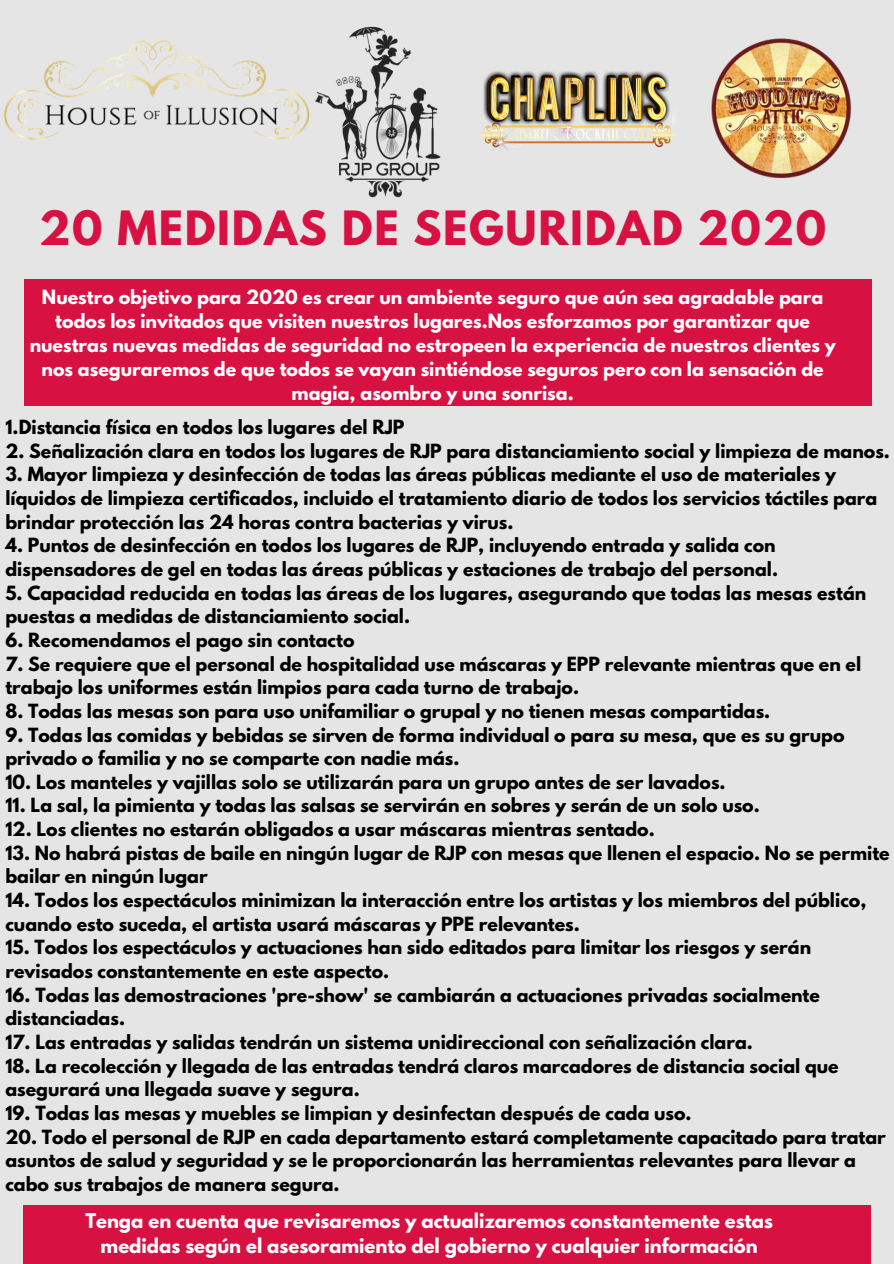
<style>
.page{position:relative;width:894px;height:1264px;background:#fff}
.page>*{position:absolute;margin:0;border:0;box-sizing:border-box;transform-origin:0 0}
.t1{font:700 41.85px "League Spartan";letter-spacing:.04em;color:#d81143}
.t2{font:700 18px/24.8px "League Spartan";color:#fff;text-align:center}
.t3{font:700 17.4px/23.7px "League Spartan";color:#000}
.t4{font:700 17.4px/23.9px "League Spartan";color:#fff;text-align:center}
</style>
<div class="page">
<div style="left:0;top:0;width:893px;height:1263px;background:#e5e5e6"></div>
<div style="left:24px;top:280px;width:847px;height:126px;background:#d81143"></div>
<img style="left:4px;top:40px;width:279px;height:100px">
<img style="left:480px;top:71px;width:183px;height:79px">
<img style="left:663px;top:38px;width:189px;height:140px">
<img style="left:283px;top:26px;width:158px;height:172px">
<div style="left:23px;top:1205px;width:847px;height:58px;background:#d81143"></div>
<h1 class="t1" style="left:39px;top:207px;width:788px">20 MEDIDAS DE SEGURIDAD 2020</h1>
<p class="t4" style="left:30px;top:287px;width:807px">Nuestro objetivo para 2020 es crear un ambiente seguro que aún sea agradable para todos los invitados que visiten nuestros lugares.Nos esforzamos por garantizar que nuestras nuevas medidas de seguridad no estropeen la experiencia de nuestros clientes y nos aseguraremos de que todos se vayan sintiéndose seguros pero con la sensación de magia, asombro y una sonrisa.</p>
<p class="t3" style="left:5px;top:417px;width:400px">1.Distancia física en todos los lugares del RJP</p>
<p class="t3" style="left:5px;top:441px;width:885px">2. Señalización clara en todos los lugares de RJP para distanciamiento social y limpieza de manos.</p>
<p class="t3" style="left:5px;top:465px;width:873px">3. Mayor limpieza y desinfección de todas las áreas públicas mediante el uso de materiales y líquidos de limpieza certificados, incluido el tratamiento diario de todos los servicios táctiles para brindar protección las 24 horas contra bacterias y virus.</p>
<p class="t3" style="left:5px;top:535px;width:773px">4. Puntos de desinfección en todos los lugares de RJP, incluyendo entrada y salida con dispensadores de gel en todas las áreas públicas y estaciones de trabajo del personal.</p>
<p class="t3" style="left:5px;top:583px;width:862px">5. Capacidad reducida en todas las áreas de los lugares, asegurando que todas las mesas están puestas a medidas de distanciamiento social.</p>
<p class="t3" style="left:5px;top:630px;width:350px">6. Recomendamos el pago sin contacto</p>
<p class="t3" style="left:5px;top:654px;width:857px">7. Se requiere que el personal de hospitalidad use máscaras y EPP relevante mientras que en el trabajo los uniformes están limpios para cada turno de trabajo.</p>
<p class="t3" style="left:5px;top:701px;width:766px">8. Todas las mesas son para uso unifamiliar o grupal y no tienen mesas compartidas.</p>
<p class="t3" style="left:5px;top:725px;width:840px">9. Todas las comidas y bebidas se sirven de forma individual o para su mesa, que es su grupo privado o familia y no se comparte con nadie más.</p>
<p class="t3" style="left:5px;top:772px;width:721px">10. Los manteles y vajillas solo se utilizarán para un grupo antes de ser lavados.</p>
<p class="t3" style="left:5px;top:795px;width:755px">11. La sal, la pimienta y todas las salsas se servirán en sobres y serán de un solo uso.</p>
<p class="t3" style="left:5px;top:819px;width:650px">12. Los clientes no estarán obligados a usar máscaras mientras sentado.</p>
<p class="t3" style="left:5px;top:843px;width:885px">13. No habrá pistas de baile en ningún lugar de RJP con mesas que llenen el espacio. No se permite bailar en ningún lugar</p>
<p class="t3" style="left:5px;top:890px;width:862px">14. Todos los espectáculos minimizan la interacción entre los artistas y los miembros del público, cuando esto suceda, el artista usará máscaras y PPE relevantes.</p>
<p class="t3" style="left:5px;top:937px;width:807px">15. Todos los espectáculos y actuaciones han sido editados para limitar los riesgos y serán revisados constantemente en este aspecto.</p>
<p class="t3" style="left:5px;top:985px;width:815px">16. Todas las demostraciones 'pre-show' se cambiarán a actuaciones privadas socialmente distanciadas.</p>
<p class="t3" style="left:5px;top:1032px;width:748px">17. Las entradas y salidas tendrán un sistema unidireccional con señalización clara.</p>
<p class="t3" style="left:5px;top:1055px;width:834px">18. La recolección y llegada de las entradas tendrá claros marcadores de distancia social que asegurará una llegada suave y segura.</p>
<p class="t3" style="left:5px;top:1103px;width:687px">19. Todas las mesas y muebles se limpian y desinfectan después de cada uso.</p>
<p class="t3" style="left:5px;top:1126px;width:881px">20. Todo el personal de RJP en cada departamento estará completamente capacitado para tratar asuntos de salud y seguridad y se le proporcionarán las herramientas relevantes para llevar a cabo sus trabajos de manera segura.</p>
<p class="t2" style="left:85px;top:1210px;width:688px">Tenga en cuenta que revisaremos y actualizaremos constantemente estas medidas según el asesoramiento del gobierno y cualquier información</p>
</div>
